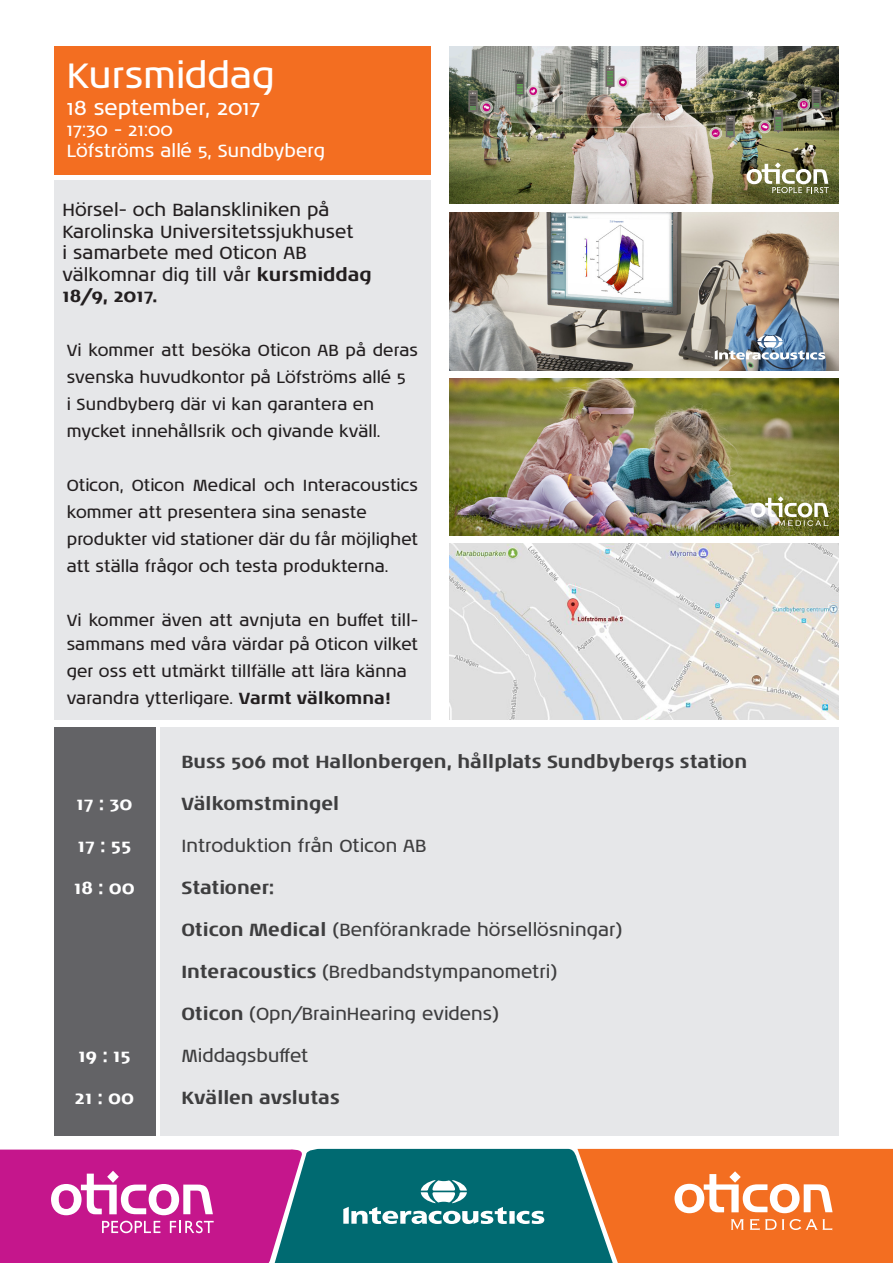
<style>
.page{position:relative;width:893px;height:1263px;background:#fff}
.page>*{position:absolute;margin:0;border:0;box-sizing:border-box;transform-origin:0 0}
.t1{font:36px "Noa LT Pro";color:#fff}
.t2{font:21px "Noa LT Pro";color:#fff}
.t3{font:18px "Noa LT Pro";color:#3e3e3f}
.t4{font:18px "Noa LT Pro";color:#231f20}
.t5{font:700 18px "Noa LT Pro";color:#3e3e3f}
.t6{font:18px "Noa LT Pro";color:#fff}
.t7{font:700 18px "Noa LT Pro";color:#fff}
.t8{font:700 18px "Noa LT Pro";color:#231f20}
.t9{font:16.5px/27px "Noa LT Pro";color:#231f20}
.s1{font-weight:700}
</style>
<div class="page">
<div style="left:54px;top:727px;width:101px;height:409px;background:#636366"></div>
<svg style="left:0;top:1148px;width:893px;height:115px;background:#9b616e"></svg>
<div style="left:160px;top:727px;width:679px;height:409px;background:#e6e7e9"></div>
<img style="left:450px;top:47px;width:389px;height:157px">
<img style="left:450px;top:213px;width:389px;height:157px">
<img style="left:450px;top:378px;width:389px;height:158px">
<div style="left:54px;top:180px;width:377px;height:540px;background:#e6e7e9"></div>
<div style="left:54px;top:47px;width:377px;height:128px;background:#f36e21"></div>
<svg style="left:746px;top:162px;width:83px;height:31px"></svg>
<svg style="left:715px;top:335px;width:110px;height:25px"></svg>
<svg style="left:751px;top:496px;width:77px;height:30px"></svg>
<img style="left:450px;top:544px;width:389px;height:176px">
<p class="t1" style="left:67px;top:50px;width:210px">Kursmiddag</p>
<p class="t2" style="left:67px;top:93px;width:195px">18 september, 2017</p>
<p class="t6" style="left:67px;top:117px;width:108px">17:30 - 21:00</p>
<p class="t6" style="left:67px;top:138px;width:260px">Löfströms allé 5, Sundbyberg</p>
<p class="t4" style="left:63px;top:197px;width:268px">Hörsel- och Balanskliniken på</p>
<p class="t4" style="left:63px;top:219px;width:293px">Karolinska Universitetssjukhuset</p>
<p class="t4" style="left:63px;top:240px;width:246px">i samarbete med Oticon AB</p>
<p class="t4" style="left:63px;top:262px;width:311px">välkomnar dig till vår <span class="s1">kursmiddag</span></p>
<p class="t8" style="left:63px;top:282px;width:96px">18/9, 2017.</p>
<p class="t9" style="left:67px;top:337px;width:353px">Vi kommer att besöka Oticon AB på deras svenska huvudkontor på Löfströms allé 5</p>
<p class="t9" style="left:67px;top:391px;width:309px">i Sundbyberg där vi kan garantera en</p>
<p class="t9" style="left:67px;top:418px;width:315px">mycket innehållsrik och givande kväll.</p>
<p class="t9" style="left:67px;top:472px;width:353px">Oticon, Oticon Medical och Interacoustics kommer att presentera sina senaste</p>
<p class="t9" style="left:67px;top:526px;width:353px">produkter vid stationer där du får möjlighet att ställa frågor och testa produkterna.</p>
<p class="t9" style="left:67px;top:608px;width:353px;line-height:24px">Vi kommer även att avnjuta en buffet till&shy;sammans med våra värdar på Oticon vilket</p>
<p class="t9" style="left:67px;top:658px;width:342px">ger oss ett utmärkt tillfälle att lära känna</p>
<p class="t9" style="left:67px;top:685px;width:326px">varandra ytterligare. <span class="s1">Varmt välkomna!</span></p>
<p class="t7" style="left:77px;top:790px;width:58px">17 : 30</p>
<p class="t7" style="left:78px;top:832px;width:55px">17 : 55</p>
<p class="t7" style="left:74px;top:874px;width:62px">18 : 00</p>
<p class="t7" style="left:79px;top:1042px;width:54px">19 : 15</p>
<p class="t7" style="left:75px;top:1084px;width:61px">21 : 00</p>
<p class="t5" style="left:181px;top:748px;width:567px">Buss 506 mot Hallonbergen, hållplats Sundbybergs station</p>
<p class="t5" style="left:181px;top:790px;width:159px">Välkomstmingel</p>
<p class="t3" style="left:181px;top:833px;width:247px">Introduktion från Oticon AB</p>
<p class="t5" style="left:181px;top:874px;width:94px">Stationer:</p>
<p class="t3" style="left:181px;top:917px;width:442px"><span class="s1">Oticon Medical</span> (Benförankrade hörsellösningar)</p>
<p class="t3" style="left:181px;top:959px;width:377px"><span class="s1">Interacoustics</span> (Bredbandstympanometri)</p>
<p class="t3" style="left:181px;top:1001px;width:319px"><span class="s1">Oticon</span> (Opn/BrainHearing evidens)</p>
<p class="t3" style="left:181px;top:1043px;width:128px">Middagsbuffet</p>
<p class="t5" style="left:181px;top:1084px;width:160px">Kvällen avslutas</p>
</div>
